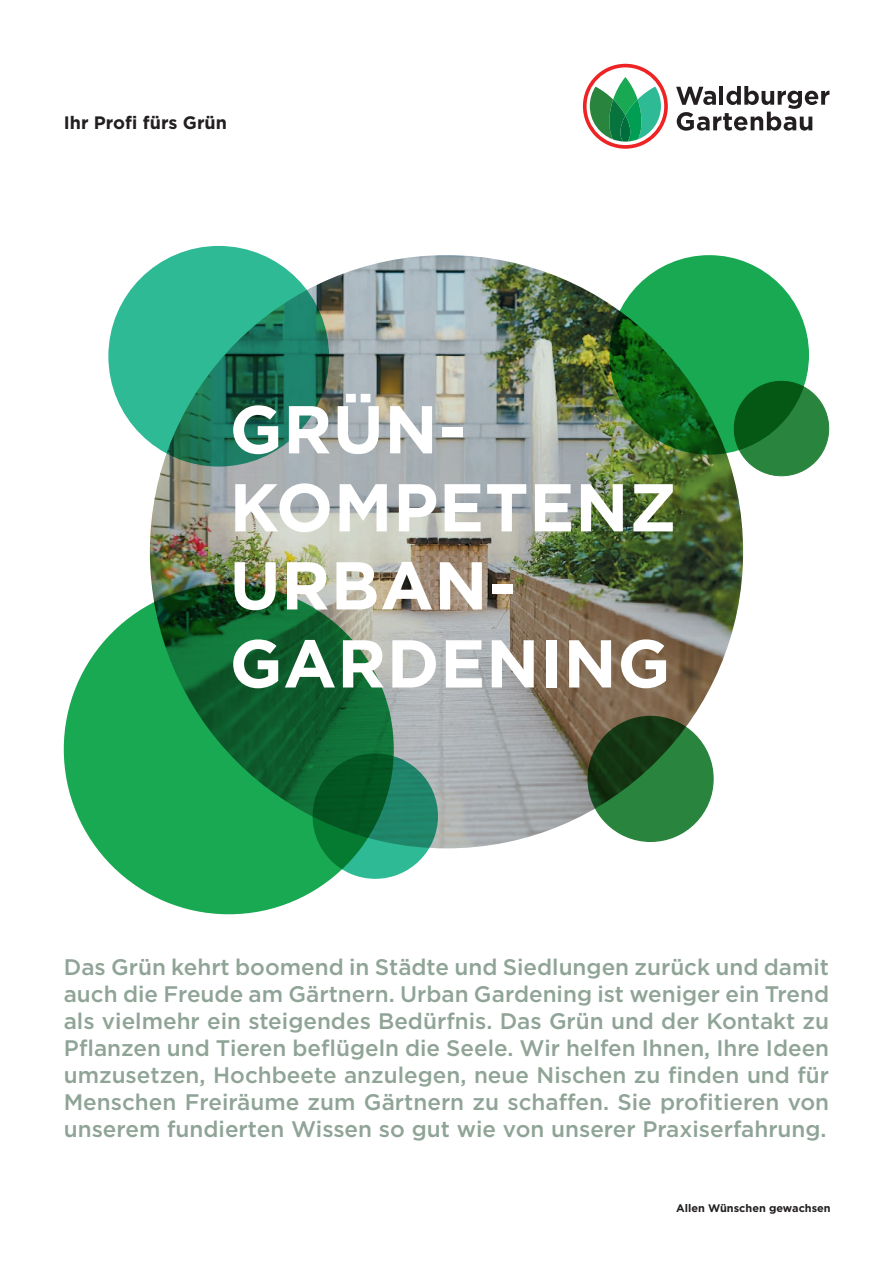
<style>
.page{position:relative;width:893px;height:1263px;background:#fff}
.page>*{position:absolute;margin:0;border:0;box-sizing:border-box;transform-origin:0 0}
.t1{font:700 67.5px/78px "Gotham";letter-spacing:.01em;color:#fff}
.t2{font:500 22.5px/27px "Gotham";color:#8fa497;text-align:justify}
.t3{font:700 18px "Gotham";color:#231f20}
.t4{font:700 10.95px "Gotham";color:#231f20}
</style>
<div class="page">
<img style="left:150px;top:255px;width:593px;height:593px;border-radius:50%">
<div style="left:734px;top:381px;width:95px;height:95px;background:#29853d;border-radius:50%"></div>
<svg style="left:609px;top:255px;width:200px;height:200px;background:#148c3c"></svg>
<svg style="left:108px;top:246px;width:221px;height:221px;background:#25997a"></svg>
<svg style="left:64px;top:584px;width:330px;height:330px;background:#158942"></svg>
<svg style="left:313px;top:753px;width:125px;height:126px;background:#147b4f"></svg>
<svg style="left:583px;top:64px;width:85px;height:85px"></svg>
<svg style="left:676px;top:86px;width:153px;height:45px"></svg>
<svg style="left:588px;top:716px;width:125px;height:125px;background:#20652c"></svg>
<p class="t3" style="left:64px;top:111px;width:165px">Ihr Profi fürs Grün</p>
<h1 class="t1" style="left:230px;top:390px;width:449px">GRÜN-<br>KOMPETENZ<br>URBAN-<br>GARDENING</h1>
<p class="t2" style="left:64px;top:953px;width:767px">Das Grün kehrt boomend in Städte und Siedlungen zurück und damit auch die Freude am Gärtnern. Urban Gardening ist weniger ein Trend als vielmehr ein steigendes Bedürfnis. Das Grün und der Kontakt zu Pflanzen und Tieren beflügeln die Seele. Wir helfen Ihnen, Ihre Ideen umzusetzen, Hochbeete anzulegen, neue Nischen zu finden und für Menschen Freiräume zum Gärtnern zu schaffen. Sie profitieren von unserem fundierten Wissen so gut wie von unserer Praxiserfahrung.</p>
<p class="t4" style="left:676px;top:1201px;width:156px">Allen Wünschen gewachsen</p>
</div>
